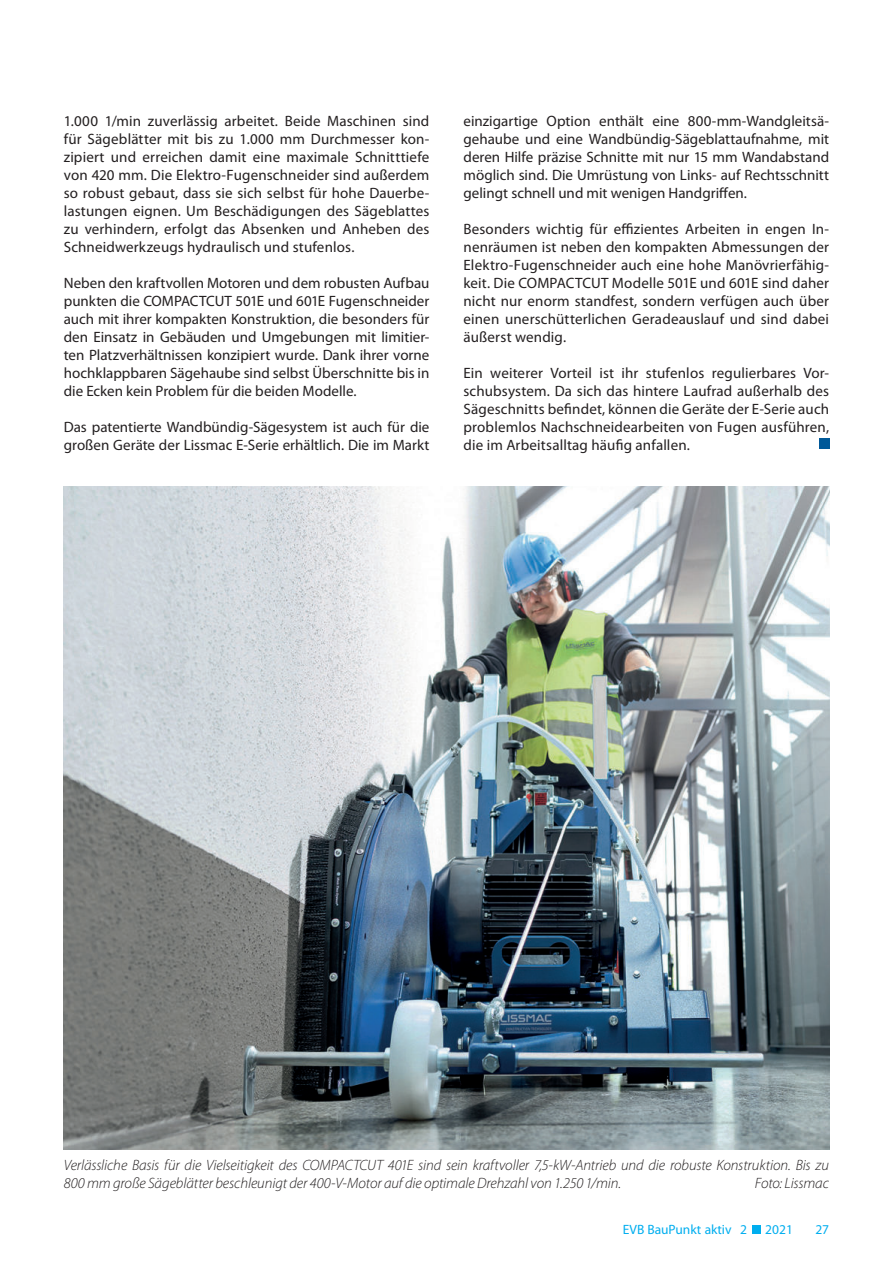
<style>
.page{position:relative;width:893px;height:1263px;background:#fff}
.page>*{position:absolute;margin:0;border:0;box-sizing:border-box;transform-origin:0 0}
.t1{font:15px/18px "Myriad Pro";letter-spacing:.005em;color:#231f20;text-align:justify}
.t2{font:italic 300 15px/18px "Myriad Pro";letter-spacing:-.005em;color:#231f20}
.t3{font:13.5px "Myriad Pro";color:#00aeef}
</style>
<div class="page">
<div style="left:752px;top:1225px;width:9px;height:9px;background:#00aeef"></div>
<img style="left:64px;top:486px;width:765px;height:664px">
<div style="left:819px;top:439px;width:10px;height:10px;background:#005999"></div>
<p class="t1" style="left:64px;top:112px;width:367px">1.000 1/min zuverlässig arbeitet. Beide Maschinen sind für Sägeblätter mit bis zu 1.000 mm Durchmesser kon&shy;zipiert und erreichen damit eine maximale Schnitttiefe von 420 mm. Die Elektro-Fugenschneider sind außerdem so robust gebaut, dass sie sich selbst für hohe Dauerbe&shy;lastungen eignen. Um Beschädigungen des Sägeblattes zu verhindern, erfolgt das Absenken und Anheben des Schneidwerkzeugs hydraulisch und stufenlos.</p>
<p class="t1" style="left:64px;top:274px;width:367px">Neben den kraftvollen Motoren und dem robusten Aufbau punkten die COMPACTCUT 501E und 601E Fugenschneider auch mit ihrer kompakten Konstruktion, die besonders für den Einsatz in Gebäuden und Umgebungen mit limitier&shy;ten Platzverhältnissen konzipiert wurde. Dank ihrer vorne hochklappbaren Sägehaube sind selbst Überschnitte bis in die Ecken kein Problem für die beiden Modelle.</p>
<p class="t1" style="left:64px;top:418px;width:367px">Das patentierte Wandbündig-Sägesystem ist auch für die großen Geräte der Lissmac E-Serie erhältlich. Die im Markt</p>
<p class="t1" style="left:463px;top:112px;width:367px">einzigartige Option enthält eine 800-mm-Wandgleitsä&shy;gehaube und eine Wandbündig-Sägeblattaufnahme, mit deren Hilfe präzise Schnitte mit nur 15 mm Wandabstand möglich sind. Die Umrüstung von Links- auf Rechtsschnitt gelingt schnell und mit wenigen Handgriffen.</p>
<p class="t1" style="left:463px;top:220px;width:367px">Besonders wichtig für effizientes Arbeiten in engen In&shy;nenräumen ist neben den kompakten Abmessungen der Elektro-Fugenschneider auch eine hohe Manövrierfähig&shy;keit. Die COMPACTCUT Modelle 501E und 601E sind daher nicht nur enorm standfest, sondern verfügen auch über einen unerschütterlichen Geradeauslauf und sind dabei äußerst wendig.</p>
<p class="t1" style="left:463px;top:364px;width:367px">Ein weiterer Vorteil ist ihr stufenlos regulierbares Vor&shy;schubsystem. Da sich das hintere Laufrad außerhalb des Sägeschnitts befindet, können die Geräte der E-Serie auch problemlos Nachschneidearbeiten von Fugen ausführen, die im Arbeitsalltag häufig anfallen.</p>
<p class="t2" style="left:64px;top:1157px;width:767px">Verlässliche Basis für die Vielseitigkeit des COMPACTCUT 401E sind sein kraftvoller 7,5-kW-Antrieb und die robuste Konstruktion. Bis zu<br>800 mm große Sägeblätter beschleunigt der 400-V-Motor auf die optimale Drehzahl von 1.250 1/min.</p>
<p class="t2" style="left:755px;top:1175px;width:76px">Foto: Lissmac</p>
<p class="t3" style="left:623px;top:1223px;width:126px">EVB BauPunkt aktiv 2</p>
<p class="t3" style="left:765px;top:1223px;width:29px">2021</p>
<p class="t3" style="left:815px;top:1223px;width:15px">27</p>
</div>
